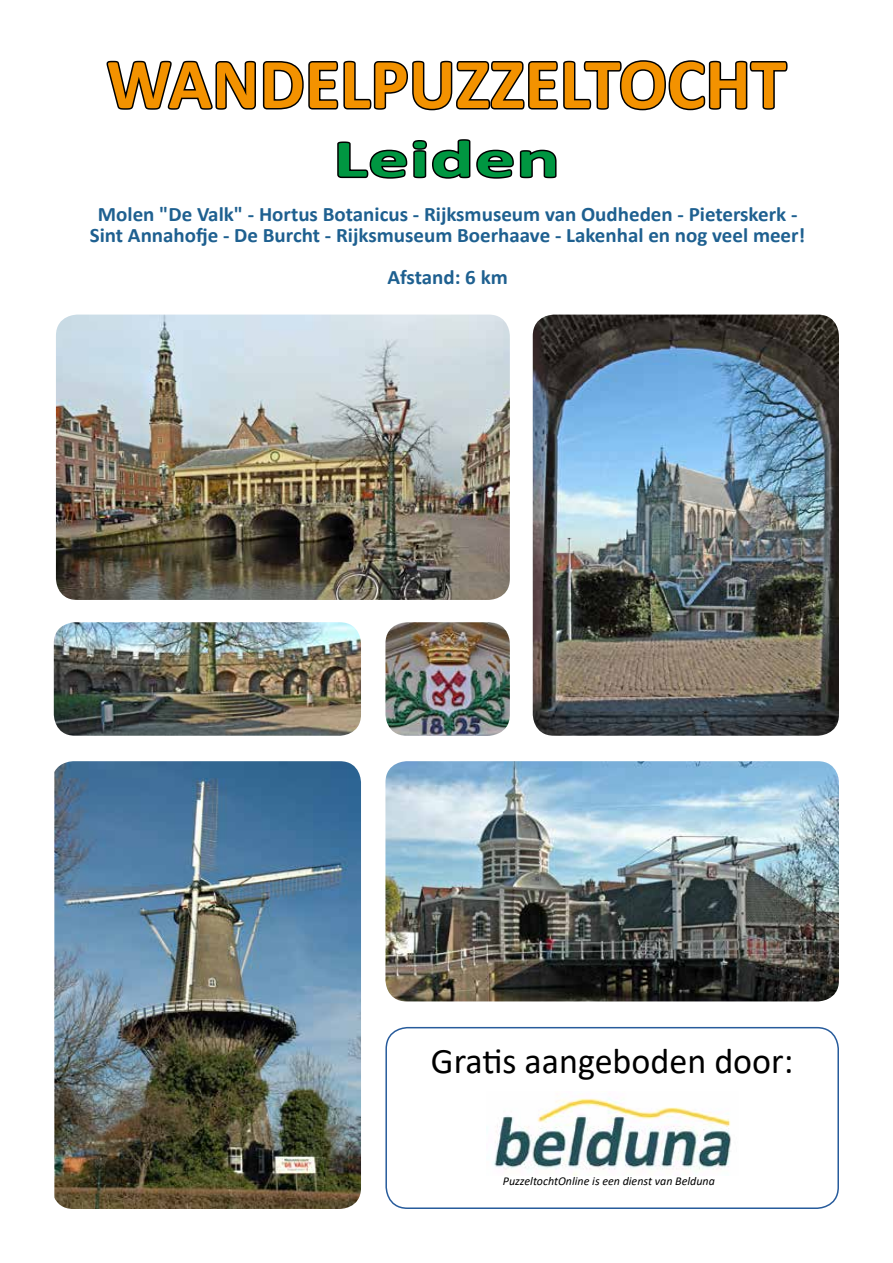
<style>
.page{position:relative;width:893px;height:1263px;background:#fff}
.page>*{position:absolute;margin:0;border:0;box-sizing:border-box;transform-origin:0 0}
.t1{font:700 72px "Calibri";color:#f39200}
.t2{font:700 52.95px "Calibri";letter-spacing:.01em;color:#009641;scale:1.53 1}
.t3{font:36px "Calibri";color:#000}
.t4{font:700 20.55px/21px "Calibri";color:#1e6090;text-align:center}
.t5{font:italic 12px "Calibri";color:#000}
</style>
<div class="page">
<svg style="left:106px;top:60px;width:682px;height:51px"></svg>
<svg style="left:337px;top:139px;width:220px;height:40px"></svg>
<div style="left:385px;top:1027px;width:454px;height:182px;border:2px solid #275b9b;border-radius:21px"></div>
<img style="left:533px;top:315px;width:306px;height:421px">
<img style="left:54px;top:761px;width:307px;height:448px">
<img style="left:56px;top:315px;width:454px;height:285px">
<img style="left:54px;top:622px;width:307px;height:114px">
<img style="left:385px;top:622px;width:125px;height:114px">
<img style="left:385px;top:761px;width:454px;height:240px">
<img style="left:486px;top:1098px;width:245px;height:78px">
<h1 class="t1" style="left:106px;top:33px;width:681px">WANDELPUZZELTOCHT</h1>
<h2 class="t2" style="left:333px;top:122px;width:150px">Leiden</h2>
<p class="t4" style="left:90px;top:203px;width:717px">Molen "De Valk" - Hortus Botanicus - Rijksmuseum van Oudheden - Pieterskerk -<br>Sint Annahofje - De Burcht - Rijksmuseum Boerhaave - Lakenhal en nog veel meer!</p>
<p class="t4" style="left:387px;top:266px;width:122px">Afstand: 6 km</p>
<h3 class="t3" style="left:431px;top:1035px;width:364px">Gratis aangeboden door:</h3>
<p class="t5" style="left:503px;top:1172px;width:214px">PuzzeltochtOnline is een dienst van Belduna</p>
</div>
